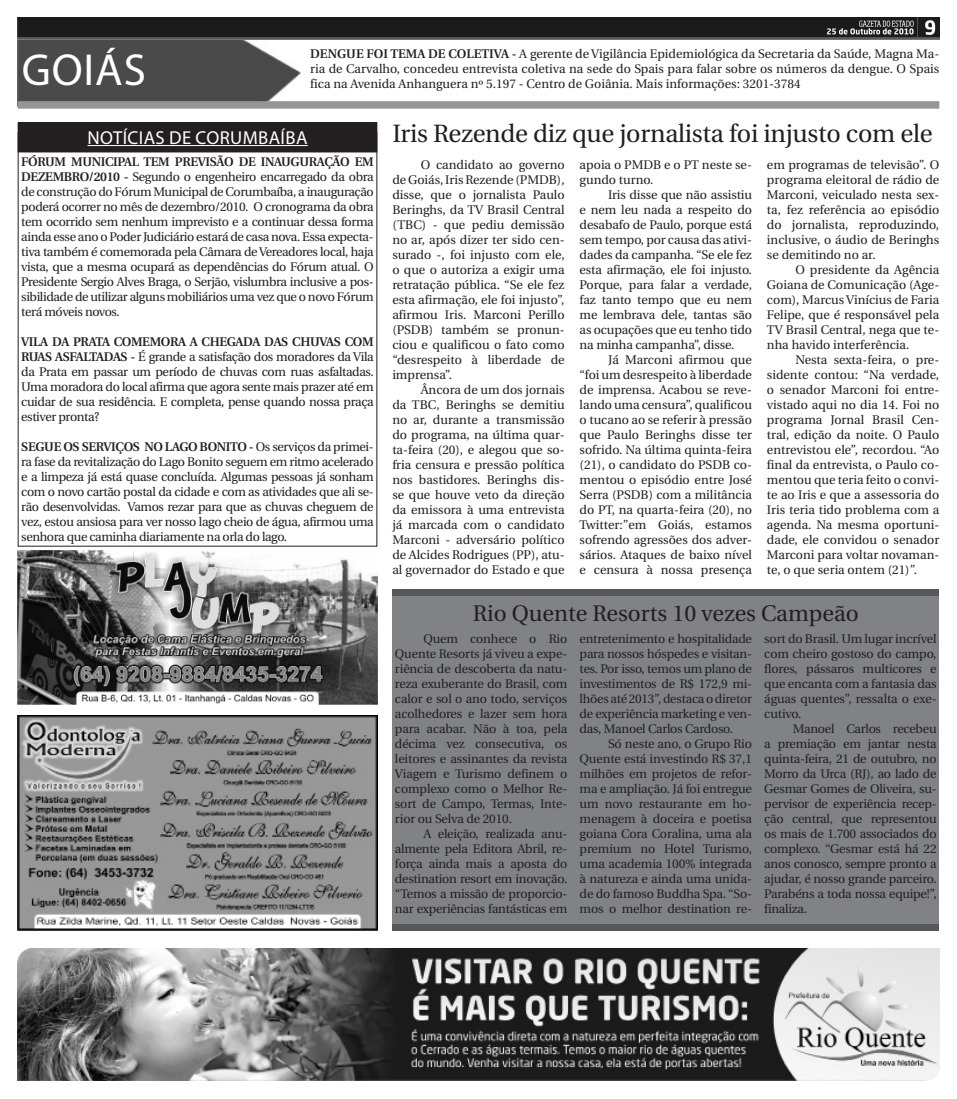
<style>
.page{position:relative;width:957px;height:1099px;background:#fff}
.page>*{position:absolute;margin:0;border:0;box-sizing:border-box;transform-origin:0 0}
.t1{font:45px "Myriad Pro";letter-spacing:.02em;color:#fff}
.Corpo_de_Texto{font:25px "Utopia";letter-spacing:-.01em;color:#231f20}
.Corpo_de_Texto-2{font:22.5px "Utopia";color:#231f20}
.Chapéu{font:18.75px "Myriad Pro";letter-spacing:.02em;color:#fff}
.Corpo_de_Texto-3{font:12.5px/15px "Utopia";letter-spacing:-.01em;color:#231f20;text-align:justify}
.s1{font-weight:600}
</style>
<div class="page">
<div style="left:392px;top:593px;width:547px;height:334px;background:#808285"></div>
<img style="left:18px;top:40px;width:282px;height:61px">
<div style="left:18px;top:101px;width:921px;height:8px;background:#939598"></div>
<img style="left:18px;top:948px;width:921px;height:132px">
<img style="left:18px;top:716px;width:359px;height:214px">
<img style="left:18px;top:18px;width:921px;height:22px">
<img style="left:18px;top:550px;width:359px;height:154px">
<div style="left:18px;top:123px;width:359px;height:29px;background:#231f20"></div>
<div style="left:18px;top:122px;width:359px;height:30px;border:1px solid #231f20"></div>
<hr style="left:88px;top:145px;width:220px;height:1px;background:#fff">
<div style="left:392px;top:589px;width:547px;height:7px;background:#57585a"></div>
<div style="left:392px;top:924px;width:547px;height:6px;background:#57585a"></div>
<p class="t1" style="left:22px;top:42px;width:126px">GOIÁS</p>
<p class="Corpo_de_Texto-3" style="left:310px;top:47px;width:630px"><span class="s1">DENGUE FOI TEMA DE COLETIVA -</span> A gerente de Vigilância Epidemiológica da Secretaria da Saúde, Magna Ma&shy;ria de Carvalho, concedeu entrevista coletiva na sede do Spais para falar sobre os números da dengue. O Spais fica na Avenida Anhanguera nº 5.197 - Centro de Goiânia. Mais informações: 3201-3784</p>
<p class="Chapéu" style="left:88px;top:126px;width:221px">NOTÍCIAS DE CORUMBAÍBA</p>
<p class="Corpo_de_Texto-3" style="left:21px;top:154px;width:354px"><span class="s1">FÓRUM MUNICIPAL TEM PREVISÃO DE INAUGURAÇÃO EM DEZEMBRO/2010 -</span> Segundo o engenheiro encarregado da obra de construção do Fórum Municipal de Corumbaíba, a inauguração poderá ocorrer no mês de dezembro/2010. O cronograma da obra tem ocorrido sem nenhum imprevisto e a continuar dessa forma ainda esse ano o Poder Judiciário estará de casa nova. Essa expecta&shy;tiva também é comemorada pela Câmara de Vereadores local, haja vista, que a mesma ocupará as dependências do Fórum atual. O Presidente Sergio Alves Braga, o Serjão, vislumbra inclusive a pos&shy;sibilidade de utilizar alguns mobiliários uma vez que o novo Fórum terá móveis novos.</p>
<p class="Corpo_de_Texto-3" style="left:21px;top:334px;width:354px"><span class="s1">VILA DA PRATA COMEMORA A CHEGADA DAS CHUVAS COM RUAS ASFALTADAS -</span> É grande a satisfação dos moradores da Vila da Prata em passar um período de chuvas com ruas asfaltadas.<br>Uma moradora do local afirma que agora sente mais prazer até em cuidar de sua residência. E completa, pense quando nossa praça estiver pronta?</p>
<p class="Corpo_de_Texto-3" style="left:21px;top:439px;width:354px"><span class="s1">SEGUE OS SERVIÇOS NO LAGO BONITO -</span> Os serviços da primei&shy;ra fase da revitalização do Lago Bonito seguem em ritmo acelerado e a limpeza já está quase concluída. Algumas pessoas já sonham com o novo cartão postal da cidade e com as atividades que ali se&shy;rão desenvolvidas. Vamos rezar para que as chuvas cheguem de vez, estou ansiosa para ver nosso lago cheio de água, afirmou uma senhora que caminha diariamente na orla do lago.</p>
<p class="Corpo_de_Texto" style="left:392px;top:119px;width:542px">Iris Rezende diz que jornalista foi injusto com ele</p>
<p class="Corpo_de_Texto-3" style="left:392px;top:158px;width:174px;text-indent:28px">O candidato ao governo de Goiás, Iris Rezende (PMDB), disse, que o jornalista Paulo Beringhs, da TV Brasil Central (TBC) - que pediu demissão no ar, após dizer ter sido cen&shy;surado -, foi injusto com ele, o que o autoriza a exigir uma retratação pública. “Se ele fez esta afirmação, ele foi injusto”, afirmou Iris. Marconi Perillo (PSDB) também se pronun&shy;ciou e qualificou o fato como “desrespeito à liberdade de imprensa”.</p>
<p class="Corpo_de_Texto-3" style="left:392px;top:383px;width:174px;text-indent:28px">Âncora de um dos jornais da TBC, Beringhs se demitiu no ar, durante a transmissão do programa, na última quar&shy;ta-feira (20), e alegou que so&shy;fria censura e pressão política nos bastidores. Beringhs dis&shy;se que houve veto da direção da emissora à uma entrevista já marcada com o candidato Marconi - adversário político de Alcides Rodrigues (PP), atu&shy;al governador do Estado e que</p>
<p class="Corpo_de_Texto-3" style="left:767px;top:158px;width:174px">em programas de televisão”. O programa eleitoral de rádio de Marconi, veiculado nesta sex&shy;ta, fez referência ao episódio do jornalista, reproduzindo, inclusive, o áudio de Beringhs se demitindo no ar.</p>
<p class="Corpo_de_Texto-3" style="left:767px;top:263px;width:174px;text-indent:28px">O presidente da Agência Goiana de Comunicação (Age&shy;com), Marcus Vinícius de Faria Felipe, que é responsável pela TV Brasil Central, nega que te&shy;nha havido interferência.</p>
<p class="Corpo_de_Texto-3" style="left:767px;top:353px;width:174px;text-indent:28px">Nesta sexta-feira, o pre&shy;sidente contou: “Na verdade, o senador Marconi foi entre&shy;vistado aqui no dia 14. Foi no programa Jornal Brasil Cen&shy;tral, edição da noite. O Paulo entrevistou ele”, recordou. “Ao final da entrevista, o Paulo co&shy;mentou que teria feito o convi&shy;te ao Iris e que a assessoria do Iris teria tido problema com a agenda. Na mesma oportuni&shy;dade, ele convidou o senador Marconi para voltar novaman&shy;te, o que seria ontem (21)”.</p>
<p class="Corpo_de_Texto-3" style="left:579px;top:158px;width:174px">apoia o PMDB e o PT neste se&shy;gundo turno.</p>
<p class="Corpo_de_Texto-3" style="left:579px;top:188px;width:174px;text-indent:28px">Iris disse que não assistiu e nem leu nada a respeito do desabafo de Paulo, porque está sem tempo, por causa das ativi&shy;dades da campanha. “Se ele fez esta afirmação, ele foi injusto.<br>Porque, para falar a verdade, faz tanto tempo que eu nem me lembrava dele, tantas são as ocupações que eu tenho tido na minha campanha”, disse.</p>
<p class="Corpo_de_Texto-3" style="left:579px;top:353px;width:174px;text-indent:28px">Já Marconi afirmou que “foi um desrespeito à liberdade de imprensa. Acabou se reve&shy;lando uma censura”, qualificou o tucano ao se referir à pressão que Paulo Beringhs disse ter sofrido. Na última quinta-feira (21), o candidato do PSDB co&shy;mentou o episódio entre José Serra (PSDB) com a militância do PT, na quarta-feira (20), no Twitter:”em Goiás, estamos sofrendo agressões dos adver&shy;sários. Ataques de baixo nível e censura à nossa presença</p>
<p class="Corpo_de_Texto-2" style="left:473px;top:600px;width:387px">Rio Quente Resorts 10 vezes Campeão</p>
<p class="Corpo_de_Texto-3" style="left:395px;top:631px;width:174px;text-indent:28px">Quem conhece o Rio Quente Resorts já viveu a expe&shy;riência de descoberta da natu&shy;reza exuberante do Brasil, com calor e sol o ano todo, serviços acolhedores e lazer sem hora para acabar. Não à toa, pela décima vez consecutiva, os leitores e assinantes da revista Viagem e Turismo definem o complexo como o Melhor Re&shy;sort de Campo, Termas, Inte&shy;rior ou Selva de 2010.</p>
<p class="Corpo_de_Texto-3" style="left:395px;top:826px;width:174px;text-indent:28px">A eleição, realizada anu&shy;almente pela Editora Abril, re&shy;força ainda mais a aposta do destination resort em inovação. “Temos a missão de proporcio&shy;nar experiências fantásticas em</p>
<p class="Corpo_de_Texto-3" style="left:579px;top:631px;width:174px">entretenimento e hospitalidade para nossos hóspedes e visitan&shy;tes. Por isso, temos um plano de investimentos de R$ 172,9 mi&shy;lhões até 2013”, destaca o diretor de experiência marketing e ven&shy;das, Manoel Carlos Cardoso.</p>
<p class="Corpo_de_Texto-3" style="left:579px;top:736px;width:174px;text-indent:28px">Só neste ano, o Grupo Rio Quente está investindo R$ 37,1 milhões em projetos de refor&shy;ma e ampliação. Já foi entregue um novo restaurante em ho&shy;menagem à doceira e poetisa goiana Cora Coralina, uma ala premium no Hotel Turismo, uma academia 100% integrada à natureza e ainda uma unida&shy;de do famoso Buddha Spa. “So&shy;mos o melhor destination re-</p>
<p class="Corpo_de_Texto-3" style="left:764px;top:631px;width:174px">sort do Brasil. Um lugar incrível com cheiro gostoso do campo, flores, pássaros multicores e que encanta com a fantasia das águas quentes”, ressalta o exe&shy;cutivo.</p>
<p class="Corpo_de_Texto-3" style="left:764px;top:721px;width:174px;text-indent:28px">Manoel Carlos recebeu a premiação em jantar nesta quinta-feira, 21 de outubro, no Morro da Urca (RJ), ao lado de Gesmar Gomes de Oliveira, su&shy;pervisor de experiência recep&shy;ção central, que representou os mais de 1.700 associados do complexo. “Gesmar está há 22 anos conosco, sempre pronto a ajudar, é nosso grande parceiro.<br>Parabéns a toda nossa equipe!”, finaliza.</p>
</div>
